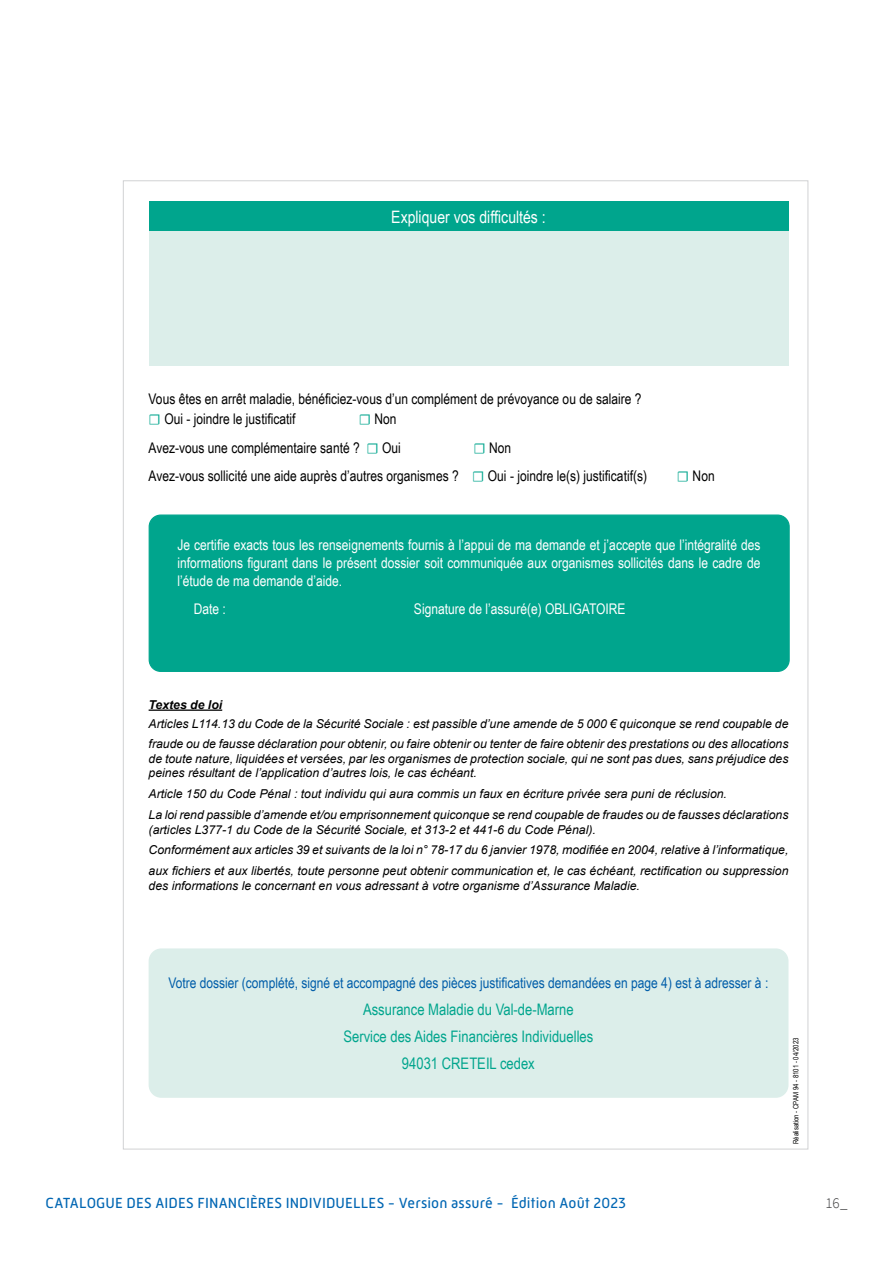
<style>
.page{position:relative;width:893px;height:1263px;background:#fff}
.page>*{position:absolute;margin:0;border:0;box-sizing:border-box;transform-origin:0 0}
.t1{font:17.1px "Arial Narrow";color:#fff}
.t2{font:15.9px/26.8px "Arial Narrow";color:#00a58d;text-align:center}
.t3{font:15px "Mic 32 New";letter-spacing:.01em;color:#0166b3}
.t4{font:300 15px "Source Sans Pro";color:#3e3e3f}
.t5{font:14.7px/18.3px "Arial Narrow";color:#fff;text-align:justify}
.t6{font:14.7px/28.2px "Arial Narrow";color:#000}
.t7{font:14.7px "Arial Narrow";color:#005da9}
.t8{font:italic 12.3px/20.9px "Arial";color:#000}
.t9{font:7.35px "Arial Narrow";color:#000}
.s1{font-family:"Minion Pro";color:#00a58d}
.s2{font-weight:700}
</style>
<div class="page">
<div style="left:149px;top:201px;width:639px;height:30px;background:#00a58d"></div>
<div style="left:149px;top:231px;width:639px;height:135px;background:#dceeea"></div>
<div style="left:149px;top:515px;width:640px;height:156px;background:#00a58d;border-radius:12px"></div>
<div style="left:149px;top:514px;width:641px;height:158px;border:1px solid #00a58d;border-radius:12px"></div>
<hr style="left:149px;top:709px;width:73px;height:2px;background:#000">
<div style="left:149px;top:948px;width:639px;height:150px;background:#dceeea;border-radius:13px"></div>
<p class="t1" style="left:391px;top:204px;width:156px">Expliquer vos difficultés :</p>
<p class="t6" style="left:149px;top:387px;width:494px;line-height:20.9px">Vous êtes en arrêt maladie, bénéficiez-vous d’un complément de prévoyance ou de salaire ? <span class="s1">☐</span> Oui - joindre le justificatif</p>
<p class="t6" style="left:149px;top:405px;width:254px;text-align:right"><span class="s1">☐</span> Non<br>Avez-vous une complémentaire santé ? <span class="s1">☐</span> Oui</p>
<p class="t6" style="left:149px;top:433px;width:500px;text-indent:325px"><span class="s1">☐</span> Non<br>Avez-vous sollicité une aide auprès d’autres organismes ? <span class="s1">☐</span> Oui - joindre le(s) justificatif(s)</p>
<p class="t6" style="left:677px;top:461px;width:39px"><span class="s1">☐</span> Non</p>
<p class="t5" style="left:178px;top:535px;width:584px">Je certifie exacts tous les renseignements fournis à l’appui de ma demande et j’accepte que l’intégralité des informations figurant dans le présent dossier soit communiquée aux organismes sollicités dans le cadre de l’étude de ma demande d’aide.</p>
<p class="t5" style="left:194px;top:599px;width:34px">Date :</p>
<p class="t5" style="left:414px;top:599px;width:213px">Signature de l’assuré(e) OBLIGATOIRE</p>
<p class="t8" style="left:149px;top:695px;width:641px;line-height:19.5px"><span class="s2">Textes de loi<br></span>Articles L114.13 du Code de la Sécurité Sociale : est passible d’une amende de 5 000 € quiconque se rend coupable de fraude ou de fausse déclaration pour obtenir, ou faire obtenir ou tenter de faire obtenir des prestations ou des allocations</p>
<p class="t8" style="left:149px;top:751px;width:641px;line-height:14.7px">de toute nature, liquidées et versées, par les organismes de protection sociale, qui ne sont pas dues, sans préjudice des peines résultant de l’application d’autres lois, le cas échéant.</p>
<p class="t8" style="left:149px;top:783px;width:641px">Article 150 du Code Pénal : tout individu qui aura commis un faux en écriture privée sera puni de réclusion.<br>La loi rend passible d’amende et/ou emprisonnement quiconque se rend coupable de fraudes ou de fausses déclarations</p>
<p class="t8" style="left:149px;top:819px;width:641px">(articles L377-1 du Code de la Sécurité Sociale, et 313-2 et 441-6 du Code Pénal).<br>Conformément aux articles 39 et suivants de la loi n° 78-17 du 6 janvier 1978, modifiée en 2004, relative à l’informatique, aux fichiers et aux libertés, toute personne peut obtenir communication et, le cas échéant, rectification ou suppression</p>
<p class="t8" style="left:149px;top:875px;width:493px">des informations le concernant en vous adressant à votre organisme d’Assurance Maladie.</p>
<p class="t7" style="left:168px;top:972px;width:601px">Votre dossier (complété, signé et accompagné des pièces justificatives demandées en page 4) est à adresser à :</p>
<p class="t2" style="left:343px;top:996px;width:251px">Assurance Maladie du Val-de-Marne<br>Service des Aides Financières Individuelles<br>94031 CRETEIL cedex</p>
<p class="t9" style="left:791px;top:1144px;width:108px;rotate:-90deg">Réalisation - CPAM 94 - 8101 - 04/2023</p>
<p class="t3" style="left:45px;top:1194px;width:582px">CATALOGUE DES AIDES FINANCIÈRES INDIVIDUELLES - Version assuré - Édition Août 2023</p>
<p class="t4" style="left:825px;top:1194px;width:23px">16_</p>
</div>
